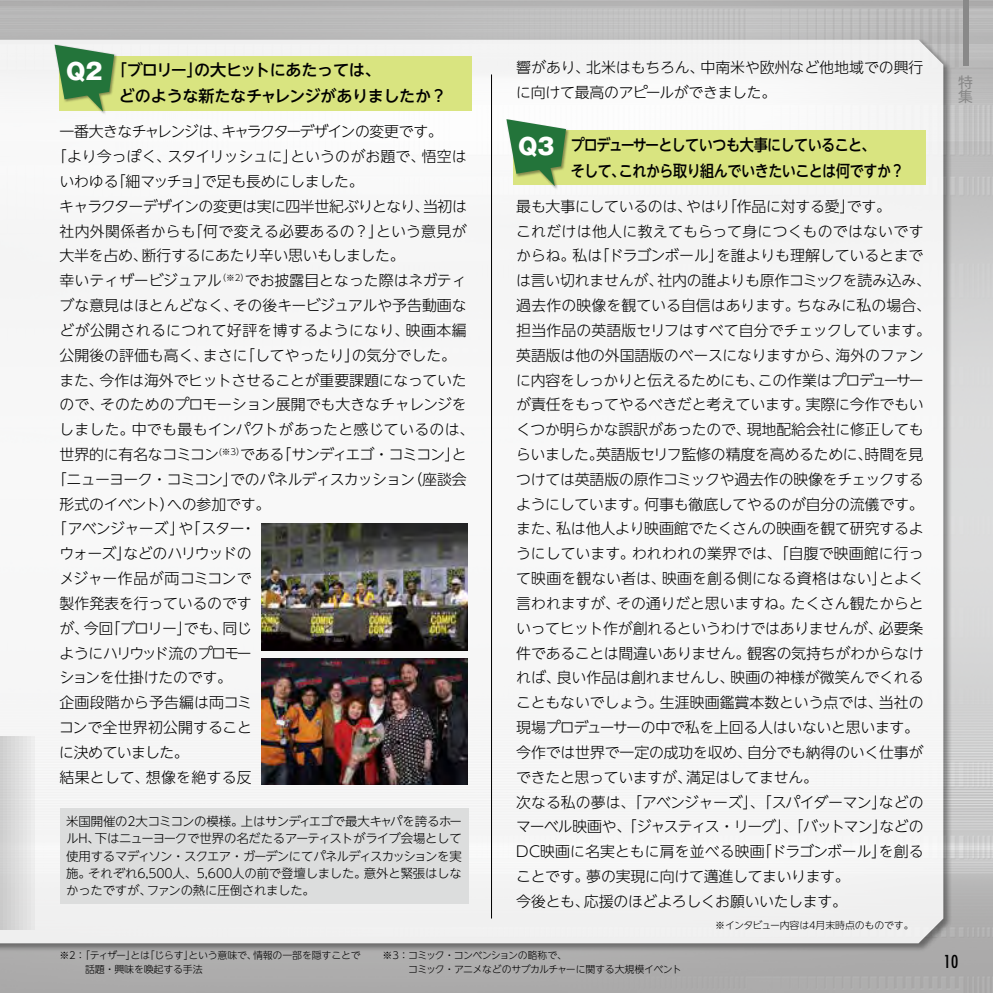
<style>
.page{position:relative;width:993px;height:993px;background:#fff}
.page>*{position:absolute;margin:0;border:0;box-sizing:border-box;transform-origin:0 0}
.t1{font:800 22.4px "Gothic MB101 Pr 6";color:#fff}
.t2{font:condensed 17.32px "Futura Std";color:#000}
.t3{font:500 16.1px/26.1px "UD Shin Go NT Pr 6";letter-spacing:-.03em;color:#000;scale:.87 1}
.t4{font:500 16.1px/26.1px "UD Shin Go NT Pr 6";letter-spacing:-.03em;color:#000}
.t5{font:300 14.88px/24.8px "UD Shin Go NT Pr 6";letter-spacing:-.01em;color:#000}
.t6{font:300 14.88px "UD Shin Go NT Pr 6";letter-spacing:-.065em;color:#000}
.t7{font:300 14.88px "UD Shin Go NT Pr 6";letter-spacing:.02em;color:#000}
.t8{font:300 14.88px "UD Shin Go NT Pr 6";letter-spacing:-.035em;color:#000}
.t9{font:300 14.88px "UD Shin Go NT Pr 6";letter-spacing:-.05em;color:#000}
.t10{font:300 14.88px "UD Shin Go NT Pr 6";letter-spacing:.025em;color:#000}
.t11{font:300 14.88px "UD Shin Go NT Pr 6";letter-spacing:-.04em;color:#000}
.t12{font:300 14.88px "UD Shin Go NT Pr 6";letter-spacing:-.03em;color:#000}
.t13{font:300 14.88px "UD Shin Go NT Pr 6";letter-spacing:-.06em;color:#000}
.t14{font:300 14.88px "UD Shin Go NT Pr 6";letter-spacing:-.095em;color:#000}
.t15{font:300 14.88px "UD Shin Go NT Pr 6";letter-spacing:.01em;color:#000}
.t16{font:300 14.88px "UD Shin Go NT Pr 6";letter-spacing:.015em;color:#000}
.t17{font:14.88px/14.7px "Gothic MB101 Pr 6 N";color:#898989}
.t18{font:300 12.42px/17.3px "UD Shin Go NT Pr 6";letter-spacing:-.015em;color:#000;text-align:justify}
.t19{font:300 9.97px/14.9px "UD Shin Go NT Pr 6";letter-spacing:-.02em;color:#000}
.t20{font:300 9.97px/14.9px "UD Shin Go NT Pr 6";letter-spacing:-.065em;color:#000}
</style>
<div class="page">
<div style="left:0;top:38px;width:952px;height:914px;background:#000;opacity:.5"></div>
<div style="left:0;top:40px;width:943px;height:903px;background:#f6f6f6"></div>
<div style="left:962px;top:0;width:6px;height:66px;background:#898989"></div>
<svg style="left:0;top:735px;width:35px;height:194px;background:#ddd"></svg>
<div style="left:60px;top:56px;width:411px;height:54px;background:#d9e480"></div>
<div style="left:513px;top:130px;width:412px;height:55px;background:#d9e480"></div>
<div style="left:60px;top:807px;width:408px;height:96px;background:#dcdddd"></div>
<hr style="left:491px;top:74px;width:1px;height:844px;background:#000">
<div style="left:54px;top:44px;width:64px;height:72px;background:#000;opacity:.4"></div>
<svg style="left:55px;top:45px;width:59px;height:67px"></svg>
<div style="left:505px;top:118px;width:65px;height:72px;background:#000;opacity:.4"></div>
<svg style="left:506px;top:119px;width:60px;height:67px"></svg>
<img style="left:261px;top:523px;width:207px;height:126px">
<img style="left:261px;top:658px;width:207px;height:126px">
<h1 class="t1" style="left:66px;top:53px;width:38px">Q2</h1>
<p class="t4" style="left:119px;top:57px;width:329px;text-indent:-8px">「ブロリー」の大ヒットにあたっては、<br>どのような新たなチャレンジがありましたか？</p>
<p class="t6" style="left:59px;top:119px;width:384px">一番大きなチャレンジは、キャラクターデザインの変更です。</p>
<p class="t5" style="left:52px;top:143px;width:416px">「より今っぽく、スタイリッシュに」というのがお題で、悟空は</p>
<p class="t5" style="left:59px;top:168px;width:306px">いわゆる「細マッチョ」で足も長めにしました。</p>
<p class="t8" style="left:59px;top:194px;width:409px">キャラクターデザインの変更は実に四半世紀ぶりとなり、当初は</p>
<p class="t7" style="left:59px;top:219px;width:408px">社内外関係者からも「何で変える必要あるの？」という意見が</p>
<p class="t5" style="left:59px;top:243px;width:346px">大半を占め、断行するにあたり辛い思いもしました。</p>
<p class="t5" style="left:60px;top:267px;width:408px">幸いティザービジュアル<sup>（※2）</sup>でお披露目となった際はネガティ</p>
<p class="t5" style="left:60px;top:292px;width:408px">ブな意見はほとんどなく、その後キービジュアルや予告動画な</p>
<p class="t10" style="left:60px;top:318px;width:408px">どが公開されるにつれて好評を博するようになり、映画本編</p>
<p class="t5" style="left:60px;top:342px;width:398px">公開後の評価も高く、まさに「してやったり」の気分でした。</p>
<p class="t5" style="left:59px;top:367px;width:409px">また、今作は海外でヒットさせることが重要課題になっていた</p>
<p class="t5" style="left:59px;top:391px;width:409px">ので、そのためのプロモーション展開でも大きなチャレンジを</p>
<p class="t7" style="left:59px;top:417px;width:416px">しました。中でも最もインパクトがあったと感じているのは、</p>
<p class="t6" style="left:59px;top:442px;width:408px">世界的に有名なコミコン<sup>(※3）</sup>である「サンディエゴ・コミコン」と</p>
<p class="t9" style="left:52px;top:467px;width:416px">「ニューヨーク・コミコン」でのパネルディスカッション（座談会</p>
<p class="t5" style="left:59px;top:491px;width:212px">形式のイベント）への参加です。</p>
<p class="t11" style="left:52px;top:516px;width:205px">「アベンジャーズ」や「スター・</p>
<p class="t13" style="left:59px;top:541px;width:194px">ウォーズ」などのハリウッドの</p>
<p class="t15" style="left:59px;top:566px;width:194px">メジャー作品が両コミコンで</p>
<p class="t5" style="left:59px;top:590px;width:194px">製作発表を行っているのです</p>
<p class="t12" style="left:59px;top:616px;width:194px">が、今回「ブロリー」でも、同じ</p>
<p class="t14" style="left:59px;top:640px;width:194px">ようにハリウッド流のプロモー</p>
<p class="t5" style="left:59px;top:664px;width:174px">ションを仕掛けたのです。</p>
<p class="t5" style="left:59px;top:689px;width:194px">企画段階から予告編は両コミ</p>
<p class="t5" style="left:59px;top:714px;width:194px">コンで全世界初公開すること</p>
<p class="t8" style="left:59px;top:740px;width:131px">に決めていました。</p>
<p class="t16" style="left:59px;top:764px;width:194px">結果として、想像を絶する反</p>
<p class="t18" style="left:66px;top:811px;width:397px">米国開催の2大コミコンの模様。上はサンディエゴで最大キャパを誇るホールH、下はニューヨークで世界の名だたるアーティストがライブ会場として使用するマディソン・スクエア・ガーデンにてパネルディスカッションを実施。それぞれ6,500人、5,600人の前で登壇しました。意外と緊張はしなかったですが、ファンの熱に圧倒されました。</p>
<p class="t5" style="left:516px;top:54px;width:409px">響があり、北米はもちろん、中南米や欧州など他地域での興行に向けて最高のアピールができました。</p>
<h1 class="t1" style="left:518px;top:128px;width:38px">Q3</h1>
<p class="t3" style="left:570px;top:131px;width:385px">プロデューサーとしていつも大事にしていること、<br>そして、これから取り組んでいきたいことは何ですか？</p>
<p class="t5" style="left:516px;top:193px;width:416px">最も大事にしているのは、やはり「作品に対する愛」です。<br>これだけは他人に教えてもらって身につくものではないですからね。私は「ドラゴンボール」を誰よりも理解しているとまでは言い切れませんが、社内の誰よりも原作コミックを読み込み、過去作の映像を観ている自信はあります。ちなみに私の場合、担当作品の英語版セリフはすべて自分でチェックしています。英語版は他の外国語版のベースになりますから、海外のファンに内容をしっかりと伝えるためにも、この作業はプロデューサーが責任をもってやるべきだと考えています。実際に今作でもいくつか明らかな誤訳があったので、現地配給会社に修正してもらいました。英語版セリフ監修の精度を高めるために、時間を見つけては英語版の原作コミックや過去作の映像をチェックするようにしています。何事も徹底してやるのが自分の流儀です。また、私は他人より映画館でたくさんの映画を観て研究するようにしています。われわれの業界では、「自腹で映画館に行って映画を観ない者は、映画を創る側になる資格はない」とよく言われますが、その通りだと思いますね。たくさん観たからといってヒット作が創れるというわけではありませんが、必要条件であることは間違いありません。観客の気持ちがわからなければ、良い作品は創れませんし、映画の神様が微笑んでくれることもないでしょう。生涯映画鑑賞本数という点では、当社の現場プロデューサーの中で私を上回る人はいないと思います。今作では世界で一定の成功を収め、自分でも納得のいく仕事ができたと思っていますが、満足はしてません。<br>次なる私の夢は、「アベンジャーズ」、「スパイダーマン」などのマーベル映画や、「ジャスティス・リーグ」、「バットマン」などの<br>DC映画に名実ともに肩を並べる映画「ドラゴンボール」を創ることです。夢の実現に向けて邁進してまいります。<br>今後とも、応援のほどよろしくお願いいたします。</p>
<p class="t19" style="left:715px;top:917px;width:200px">※インタビュー内容は4月末時点のものです。</p>
<p class="t19" style="left:85px;top:946px;width:277px;text-indent:-26px">※2：「ティザー」とは「じらす」という意味で、情報の一部を隠すことで話題・興味を喚起する手法</p>
<p class="t20" style="left:408px;top:946px;width:275px;text-indent:-26px">※3：コミック・コンベンションの略称で、<br>コミック・アニメなどのサブカルチャーに関する大規模イベント</p>
<p class="t17" style="left:957px;top:73px;width:16px">特集</p>
<p class="t2" style="left:943px;top:950px;width:16px">10</p>
</div>
